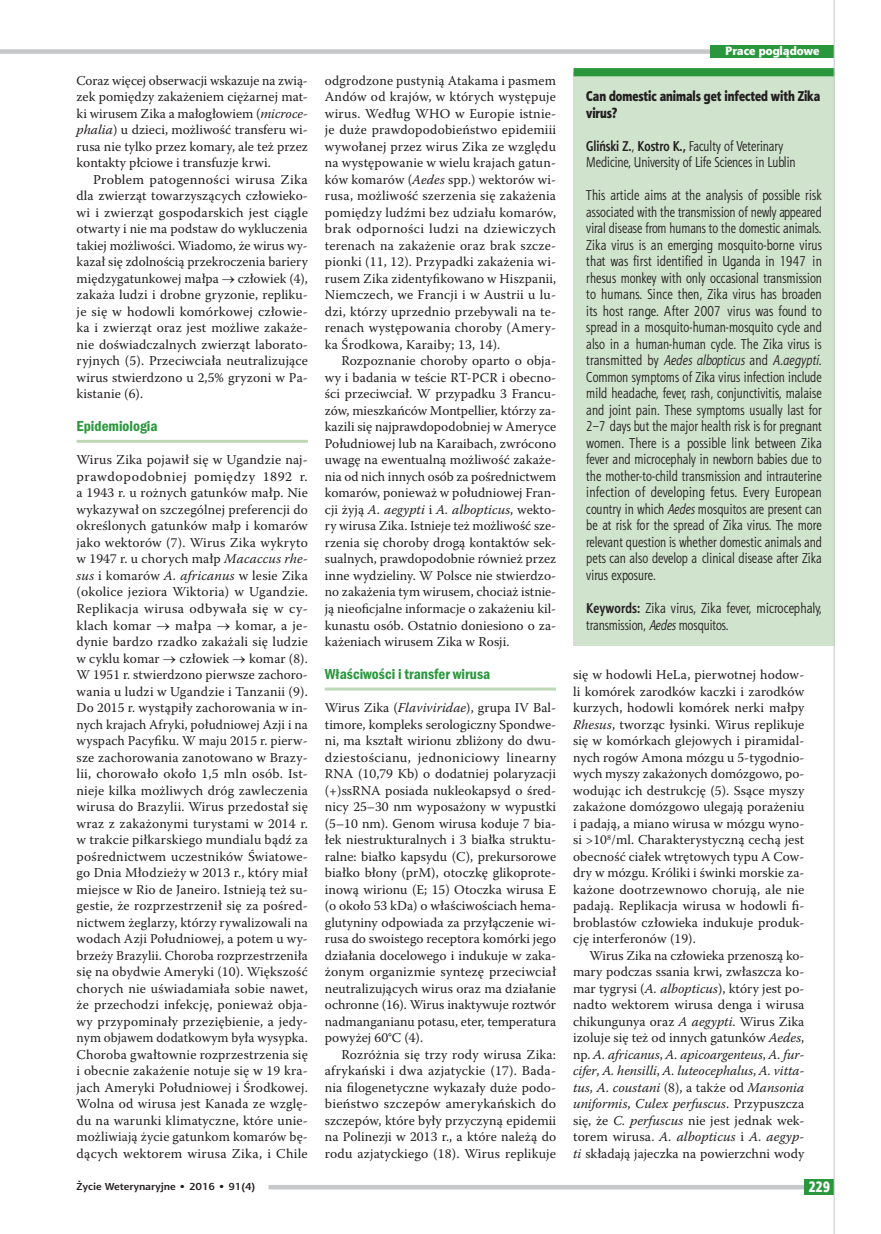
<style>
.page{position:relative;width:881px;height:1234px;background:#fff}
.page>*{position:absolute;margin:0;border:0;box-sizing:border-box;transform-origin:0 0}
.t1{font:15px "Franklin Got Itc TOT Dem Con";color:#2a973d}
.t2{font:15px "Aerton Cnd EFN Black";color:#fff}
.t3{font:14.25px/16.5px "Aerton Cnd EFN";color:#231f20}
.t4{font:14.25px/16.5px "Aerton Cnd EFN Black";color:#231f20}
.t5{font:13.5px/16.5px "Warnock Pro";letter-spacing:.005em;color:#231f20;text-align:justify}
.t6{font:12px "Aerton EFN Black";color:#fff}
.t7{font:700 10.2px "Aerton EFN";color:#231f20;scale:1.11 1}
.s1{font-style:italic}
.s2{font-weight:700}
</style>
<div class="page">
<hr style="left:77px;top:440px;width:231px;height:3px;background:#bdd8b7">
<hr style="left:325px;top:687px;width:231px;height:3px;background:#bdd8b7">
<div style="left:573px;top:72px;width:261px;height:574px;background:#d0e3cd"></div>
<div style="left:573px;top:68px;width:261px;height:8px;background:#2a973d"></div>
<div style="left:0;top:49px;width:833px;height:5px;background:#c7c8ca"></div>
<div style="left:710px;top:45px;width:123px;height:13px;background:#2a973d"></div>
<div style="left:268px;top:1184px;width:565px;height:5px;background:#c7c8ca"></div>
<div style="left:804px;top:1178px;width:29px;height:15px;background:#2a973d"></div>
<hr style="left:833px;top:0;width:1px;height:1233px;background:#c7c8ca">
<p class="t5" style="left:77px;top:72px;width:233px">Coraz więcej obserwacji wskazuje na zwią&shy;zek pomiędzy zakażeniem ciężarnej mat&shy;ki wirusem Zika a małogłowiem (<span class="s1">microce&shy;phalia</span>) u dzieci, możliwość transferu wi&shy;rusa nie tylko przez komary, ale też przez kontakty płciowe i transfuzje krwi.</p>
<p class="t5" style="left:77px;top:171px;width:233px;text-indent:16px">Problem patogenności wirusa Zika dla zwierząt towarzyszących człowieko&shy;wi i zwierząt gospodarskich jest ciągle otwarty i nie ma podstaw do wykluczenia takiej możliwości. Wiadomo, że wirus wy&shy;kazał się zdolnością przekroczenia bariery międzygatunkowej małpa → człowiek (4), zakaża ludzi i drobne gryzonie, repliku&shy;je się w hodowli komórkowej człowie&shy;ka i zwierząt oraz jest możliwe zakaże&shy;nie doświadczalnych zwierząt laborato&shy;ryjnych (5). Przeciwciała neutralizujące wirus stwierdzono u 2,5% gryzoni w Pa&shy;kistanie (6).</p>
<p class="t1" style="left:77px;top:417px;width:82px">Epidemiologia</p>
<p class="t5" style="left:77px;top:451px;width:233px">Wirus Zika pojawił się w Ugandzie naj&shy;prawdopodobniej pomiędzy 1892 r. a 1943 r. u rożnych gatunków małp. Nie wykazywał on szczególnej preferencji do określonych gatunków małp i komarów jako wektorów (7). Wirus Zika wykryto w 1947 r. u chorych małp <span class="s1">Macaccus rhe&shy;sus</span> i komarów <span class="s1">A. africanus</span> w lesie Zika (okolice jeziora Wiktoria) w Ugandzie.<br>Replikacja wirusa odbywała się w cy&shy;klach komar → małpa → komar, a je&shy;dynie bardzo rzadko zakażali się ludzie w cyklu komar → człowiek → komar (8).<br>W 1951 r. stwierdzono pierwsze zachoro&shy;wania u ludzi w Ugandzie i Tanzanii (9).<br>Do 2015 r. wystąpiły zachorowania w in&shy;nych krajach Afryki, południowej Azji i na wyspach Pacyfiku. W maju 2015 r. pierw&shy;sze zachorowania zanotowano w Brazy&shy;lii, chorowało około 1,5 mln osób. Ist&shy;nieje kilka możliwych dróg zawleczenia wirusa do Brazylii. Wirus przedostał się wraz z zakażonymi turystami w 2014 r. w trakcie piłkarskiego mundialu bądź za pośrednictwem uczestników Światowe&shy;go Dnia Młodzieży w 2013 r., który miał miejsce w Rio de Janeiro. Istnieją też su&shy;gestie, że rozprzestrzenił się za pośred&shy;nictwem żeglarzy, którzy rywalizowali na wodach Azji Południowej, a potem u wy&shy;brzeży Brazylii. Choroba rozprzestrzeniła się na obydwie Ameryki (10). Większość chorych nie uświadamiała sobie nawet, że przechodzi infekcję, ponieważ obja&shy;wy przypominały przeziębienie, a jedy&shy;nym objawem dodatkowym była wysypka.<br>Choroba gwałtownie rozprzestrzenia się i obecnie zakażenie notuje się w 19 kra&shy;jach Ameryki Południowej i Środkowej.<br>Wolna od wirusa jest Kanada ze wzglę&shy;du na warunki klimatyczne, które unie&shy;możliwiają życie gatunkom komarów bę&shy;dących wektorem wirusa Zika, i Chile</p>
<p class="t5" style="left:325px;top:72px;width:233px">odgrodzone pustynią Atakama i pasmem Andów od krajów, w których występuje wirus. Według WHO w Europie istnie&shy;je duże prawdopodobieństwo epidemiii wywołanej przez wirus Zika ze względu na występowanie w wielu krajach gatun&shy;ków komarów (<span class="s1">Aedes</span> spp.) wektorów wi&shy;rusa, możliwość szerzenia się zakażenia pomiędzy ludźmi bez udziału komarów, brak odporności ludzi na dziewiczych terenach na zakażenie oraz brak szcze&shy;pionki (11, 12). Przypadki zakażenia wi&shy;rusem Zika zidentyfikowano w Hiszpanii, Niemczech, we Francji i w Austrii u lu&shy;dzi, którzy uprzednio przebywali na te&shy;renach występowania choroby (Amery&shy;ka Środkowa, Karaiby; 13, 14).</p>
<p class="t5" style="left:325px;top:352px;width:233px;text-indent:16px">Rozpoznanie choroby oparto o obja&shy;wy i badania w teście RT-PCR i obecno&shy;ści przeciwciał. W przypadku 3 Francu&shy;zów, mieszkańców Montpellier, którzy za&shy;kazili się najprawdopodobniej w Ameryce Południowej lub na Karaibach, zwrócono uwagę na ewentualną możliwość zakaże&shy;nia od nich innych osób za pośrednictwem komarów, ponieważ w południowej Fran&shy;cji żyją <span class="s1">A. aegypti</span> i <span class="s1">A. albopticus</span>, wekto&shy;ry wirusa Zika. Istnieje też możliwość sze&shy;rzenia się choroby drogą kontaktów sek&shy;sualnych, prawdopodobnie również przez inne wydzieliny. W Polsce nie stwierdzo&shy;no zakażenia tym wirusem, chociaż istnie&shy;ją nieoficjalne informacje o zakażeniu kil&shy;kunastu osób. Ostatnio doniesiono o za&shy;każeniach wirusem Zika w Rosji.</p>
<p class="t1" style="left:325px;top:665px;width:167px">Właściwości i transfer wirusa</p>
<p class="t5" style="left:325px;top:699px;width:233px">Wirus Zika (<span class="s1">Flaviviridae</span>), grupa IV Bal&shy;timore, kompleks serologiczny Spondwe&shy;ni, ma kształt wirionu zbliżony do dwu&shy;dziestościanu, jednoniciowy linearny RNA (10,79 Kb) o dodatniej polaryzacji (+)ssRNA posiada nukleokapsyd o śred&shy;nicy 25–30 nm wyposażony w wypustki (5–10 nm). Genom wirusa koduje 7 bia&shy;łek niestrukturalnych i 3 białka struktu&shy;ralne: białko kapsydu (C), prekursorowe białko błony (prM), otoczkę glikoprote&shy;inową wirionu (E; 15) Otoczka wirusa E (o około 53 kDa) o właściwościach hema&shy;glutyniny odpowiada za przyłączenie wi&shy;rusa do swoistego receptora komórki jego działania docelowego i indukuje w zaka&shy;żonym organizmie syntezę przeciwciał neutralizujących wirus oraz ma działanie ochronne (16). Wirus inaktywuje roztwór nadmanganianu potasu, eter, temperatura powyżej 60°C (4).</p>
<p class="t5" style="left:325px;top:1045px;width:233px;text-indent:16px">Rozróżnia się trzy rody wirusa Zika: afrykański i dwa azjatyckie (17). Bada&shy;nia filogenetyczne wykazały duże podo&shy;bieństwo szczepów amerykańskich do szczepów, które były przyczyną epidemii na Polinezji w 2013 r., a które należą do rodu azjatyckiego (18). Wirus replikuje</p>
<p class="t6" style="left:725px;top:43px;width:96px">Prace poglądowe</p>
<p class="t4" style="left:586px;top:88px;width:235px">Can domestic animals get infected with Zika virus?</p>
<p class="t3" style="left:586px;top:137px;width:211px"><span class="s2">Gliński Z.</span>, <span class="s2">Kostro K.,</span> Faculty of Veterinary<br>Medicine, University of Life Sciences in Lublin</p>
<p class="t3" style="left:586px;top:187px;width:237px;text-align:justify">This article aims at the analysis of possible risk associated with the transmission of newly appeared viral disease from humans to the domestic animals.<br>Zika virus is an emerging mosquito-borne virus that was first identified in Uganda in 1947 in rhesus monkey with only occasional transmission to humans. Since then, Zika virus has broaden its host range. After 2007 virus was found to spread in a mosquito‑human‑mosquito cycle and also in a human-human cycle. The Zika virus is transmitted by <span class="s1">Aedes albopticus</span> and <span class="s1">A.aegypti</span>.<br>Common symptoms of Zika virus infection include mild headache, fever, rash, conjunctivitis, malaise and joint pain. These symptoms usually last for 2–7 days but the major health risk is for pregnant women. There is a possible link between Zika fever and microcephaly in newborn babies due to the mother-to-child transmission and intrauterine infection of developing fetus. Every European country in which <span class="s1">Aedes</span> mosquitos are present can be at risk for the spread of Zika virus. The more relevant question is whether domestic animals and pets can also develop a clinical disease after Zika virus exposure.</p>
<p class="t3" style="left:586px;top:599px;width:237px"><span class="s2">Keywords:</span> Zika virus, Zika fever, microcephaly, transmission, <span class="s1">Aedes</span> mosquitos.</p>
<p class="t5" style="left:573px;top:666px;width:233px">się w hodowli HeLa, pierwotnej hodow&shy;li komórek zarodków kaczki i zarodków kurzych, hodowli komórek nerki małpy <span class="s1">Rhesus</span>, tworząc łysinki. Wirus replikuje się w komórkach glejowych i piramidal&shy;nych rogów Amona mózgu u 5‑tygodnio&shy;wych myszy zakażonych domózgowo, po&shy;wodując ich destrukcję (5). Ssące myszy zakażone domózgowo ulegają porażeniu i padają, a miano wirusa w mózgu wyno&shy;si &gt;10<sup>8</sup>/ml. Charakterystyczną cechą jest obecność ciałek wtrętowych typu A Cow&shy;dry w mózgu. Króliki i świnki morskie za&shy;każone dootrzewnowo chorują, ale nie padają. Replikacja wirusa w hodowli fi&shy;broblastów człowieka indukuje produk&shy;cję interferonów (19).</p>
<p class="t5" style="left:573px;top:946px;width:233px;text-indent:17px">Wirus Zika na człowieka przenoszą ko&shy;mary podczas ssania krwi, zwłaszcza ko&shy;mar tygrysi (<span class="s1">A. albopticus</span>), który jest po&shy;nadto wektorem wirusa denga i wirusa chikungunya oraz <span class="s1">A aegypti</span>. Wirus Zika izoluje się też od innych gatunków <span class="s1">Aedes</span>, np. <span class="s1">A. africanus</span>, <span class="s1">A. apicoargenteus</span>, <span class="s1">A. fur&shy;cifer</span>, <span class="s1">A. hensilli</span>, <span class="s1">A. luteocephalus</span>, <span class="s1">A. vitta&shy;tus, A. coustani</span> (8), a także od <span class="s1">Mansonia uniformis</span>, <span class="s1">Culex perfuscus</span>. Przypuszcza się, że <span class="s1">C. perfuscus</span> nie jest jednak wek&shy;torem wirusa. <span class="s1">A. albopticus</span> i <span class="s1">A. aegyp&shy;ti</span> składają jajeczka na powierzchni wody</p>
<p class="t7" style="left:77px;top:1180px;width:162px">Życie Weterynaryjne • 2016 • 91(4)</p>
<p class="t2" style="left:808px;top:1177px;width:23px">229</p>
</div>
